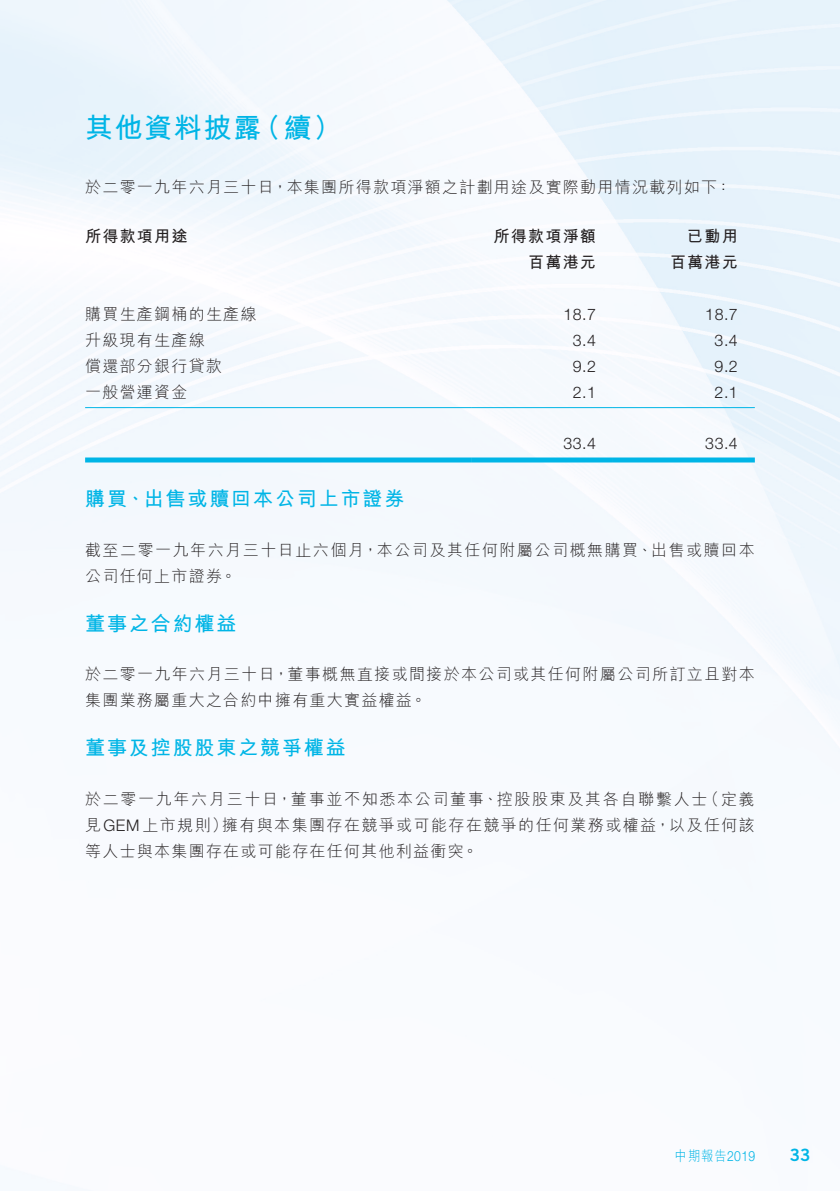
<style>
.page{position:relative;width:840px;height:1191px;background:#fff}
.page>*{position:absolute;margin:0;border:0;box-sizing:border-box;transform-origin:0 0}
.t1{font:700 28px "M Hei HK";letter-spacing:.055em;color:#00b5e6}
.t2{font:700 20px "M Hei HK";letter-spacing:.095em;color:#00b5e6}
.t3{font:17px "Trade Gothic LT Std Bd 2";color:#00b5e6}
.t4{font:300 16px/26px "M Hei HK";letter-spacing:.085em;color:#231f20}
.t5{font:300 16px/26px "M Hei HK";letter-spacing:.105em;color:#231f20}
.t6{font:300 16px "Helvetica Neue LT Std";letter-spacing:.03em;color:#231f20}
.t7{font:700 16px "M Hei HK";letter-spacing:.08em;color:#231f20}
.t8{font:300 14px "M Hei HK";color:#00b5e6;scale:.87 1}
.s1{font-family:"Helvetica Neue LT Std"}
</style>
<div class="page">
<img style="left:0;top:0;width:839px;height:768px">
<hr style="left:85px;top:407px;width:386px;height:1px;background:#00b5e6">
<hr style="left:471px;top:407px;width:141px;height:1px;background:#00b5e6">
<hr style="left:612px;top:407px;width:142px;height:1px;background:#00b5e6">
<div style="left:85px;top:457px;width:386px;height:5px;background:#00b5e6"></div>
<div style="left:471px;top:457px;width:141px;height:5px;background:#00b5e6"></div>
<div style="left:612px;top:457px;width:142px;height:5px;background:#00b5e6"></div>
<h1 class="t1" style="left:85px;top:108px;width:177px">其他資料披露</h1>
<p class="t4" style="left:85px;top:174px;width:647px">於二零一九年六月三十日，本集團所得款項淨額之計劃用途及實際動用情況載列如下：</p>
<p class="t7" style="left:687px;top:224px;width:52px">已動用</p>
<h1 class="t1" style="left:253px;top:108px;width:90px">（續(</h1>
<p class="t7" style="left:85px;top:224px;width:104px">所得款項用途</p>
<p class="t7" style="left:493px;top:224px;width:104px">所得款項淨額</p>
<p class="t7" style="left:528px;top:250px;width:69px">百萬港元</p>
<p class="t7" style="left:669px;top:250px;width:69px">百萬港元</p>
<p class="t4" style="left:85px;top:300px;width:173px">購買生產鋼桶的生產線</p>
<p class="t6" style="left:563px;top:304px;width:34px">18.7</p>
<p class="t6" style="left:705px;top:304px;width:34px">18.7</p>
<p class="t4" style="left:85px;top:326px;width:121px">升級現有生產線</p>
<p class="t6" style="left:572px;top:330px;width:25px">3.4</p>
<p class="t6" style="left:714px;top:330px;width:25px">3.4</p>
<p class="t4" style="left:85px;top:352px;width:138px">償還部分銀行貸款</p>
<p class="t6" style="left:572px;top:356px;width:25px">9.2</p>
<p class="t6" style="left:714px;top:356px;width:25px">9.2</p>
<p class="t4" style="left:85px;top:378px;width:104px">一般營運資金</p>
<p class="t6" style="left:572px;top:382px;width:25px">2.1</p>
<p class="t6" style="left:714px;top:382px;width:25px">2.1</p>
<p class="t6" style="left:563px;top:433px;width:34px">33.4</p>
<p class="t6" style="left:705px;top:433px;width:34px">33.4</p>
<p class="t2" style="left:85px;top:484px;width:321px">購買、出售或贖回本公司上市證券</p>
<p class="t4" style="left:85px;top:537px;width:670px">截至二零一九年六月三十日止六個月，本公司及其任何附屬公司概無購買、出售或贖回本公司任何上市證券。</p>
<p class="t2" style="left:85px;top:609px;width:153px">董事之合約權益</p>
<p class="t4" style="left:85px;top:661px;width:670px">於二零一九年六月三十日，董事概無直接或間接於本公司或其任何附屬公司所訂立且對本集團業務屬重大之合約中擁有重大實益權益。</p>
<p class="t2" style="left:85px;top:733px;width:262px">董事及控股股東之競爭權益</p>
<p class="t4" style="left:702px;top:786px;width:53px">（定義</p>
<p class="t5" style="left:222px;top:786px;width:534px;text-indent:-137px">於二零一九年六月三十日，董事並不知悉本公司董事、控股股東及其各自聯繫人士<br>擁有與本集團存在競爭或可能存在競爭的任何業務或權益，以及任何該</p>
<p class="t4" style="left:85px;top:812px;width:394px">見<span class="s1">GEM</span>上市規則）<br>等人士與本集團存在或可能存在任何其他利益衝突。</p>
<p class="t8" style="left:674px;top:1148px;width:94px">中期報告<span class="s1">2019</span></p>
<p class="t3" style="left:789px;top:1144px;width:22px">33</p>
</div>
